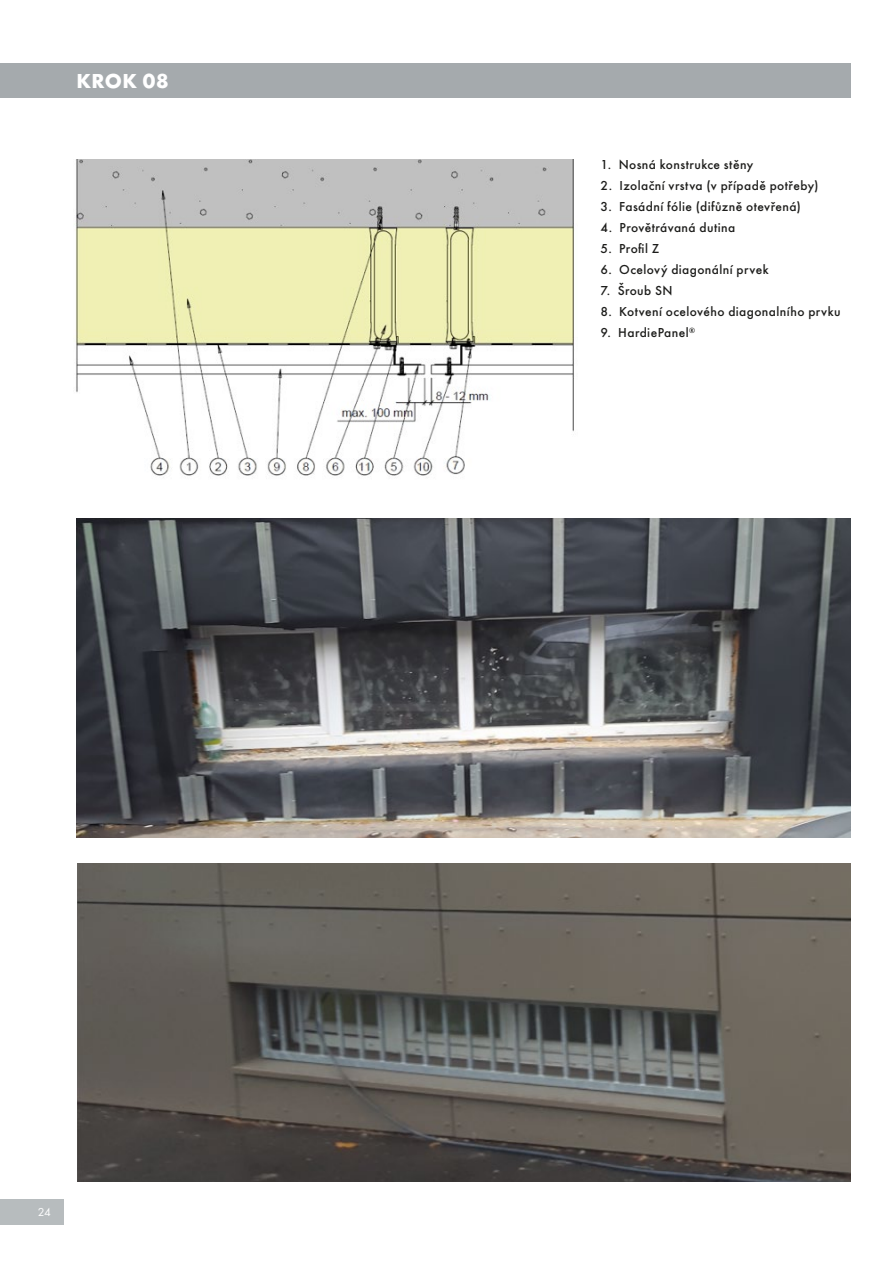
<style>
.page{position:relative;width:893px;height:1263px;background:#fff}
.page>*{position:absolute;margin:0;border:0;box-sizing:border-box;transform-origin:0 0}
.t1{font:700 21px "Futura TOT";letter-spacing:.02em;color:#fff}
.t2{font:500 13.5px "Futura TOT";letter-spacing:.03em;color:#1d1d1b}
.t3{font:12px "Futura TOT";color:#fff}
</style>
<div class="page">
<div style="left:0;top:1199px;width:64px;height:26px;background:#b7bcbe"></div>
<img style="left:75px;top:159px;width:499px;height:319px">
<img style="left:77px;top:519px;width:773px;height:318px">
<img style="left:77px;top:863px;width:773px;height:319px">
<hr style="left:892px;top:64px;width:1px;height:64px;background:#f7a70a">
<div style="left:0;top:64px;width:850px;height:34px;background:#a5aaad"></div>
<h1 class="t1" style="left:77px;top:68px;width:94px">KROK 08</h1>
<p class="t3" style="left:38px;top:1205px;width:15px">24</p>
<p class="t2" style="left:601px;top:157px;width:154px">1. Nosná konstrukce stěny</p>
<p class="t2" style="left:601px;top:178px;width:219px">2. Izolační vrstva (v případě potřeby)</p>
<p class="t2" style="left:601px;top:199px;width:202px">3. Fasádní fólie (difůzně otevřená)</p>
<p class="t2" style="left:601px;top:220px;width:136px">4. Provětrávaná dutina</p>
<p class="t2" style="left:601px;top:241px;width:60px">5. Profil Z</p>
<p class="t2" style="left:601px;top:262px;width:169px">6. Ocelový diagonální prvek</p>
<p class="t2" style="left:601px;top:283px;width:74px">7. Šroub SN</p>
<p class="t2" style="left:601px;top:304px;width:241px">8. Kotvení ocelového diagonalního prvku</p>
<p class="t2" style="left:601px;top:325px;width:96px">9. HardiePanel<sup>®</sup></p>
</div>
